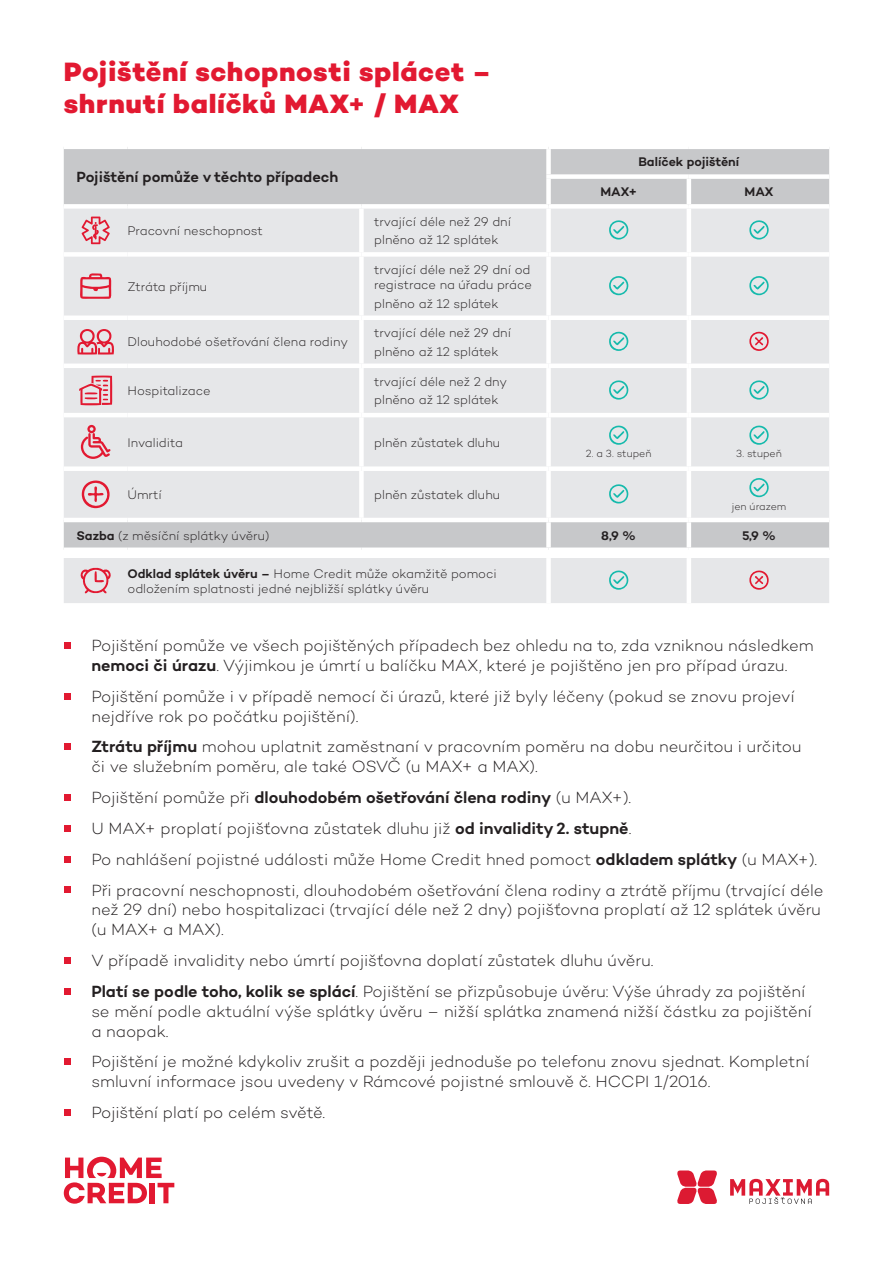
<style>
.page{position:relative;width:893px;height:1263px;background:#fff}
.page>*{position:absolute;margin:0;border:0;box-sizing:border-box;transform-origin:0 0}
.t1{font:800 27px/31.5px "Campton";letter-spacing:.025em;color:#e21931}
.t2{font:300 16.5px/19.8px "Campton";color:#231f20}
.t3{font:600 15px "Campton";color:#231f20}
.t4{font:300 12.75px/18.3px "Campton";color:#231f20}
.t5{font:600 12.75px "Campton";color:#231f20}
.t6{font:300 10.5px "Campton";letter-spacing:-.005em;color:#231f20}
.s1{font-weight:600}
</style>
<div class="page">
<div style="left:64px;top:642px;width:7px;height:7px;background:#e21931"></div>
<div style="left:64px;top:693px;width:7px;height:6px;background:#e21931"></div>
<div style="left:64px;top:743px;width:7px;height:7px;background:#e21931"></div>
<div style="left:64px;top:794px;width:7px;height:7px;background:#e21931"></div>
<div style="left:64px;top:825px;width:7px;height:7px;background:#e21931"></div>
<div style="left:64px;top:856px;width:7px;height:6px;background:#e21931"></div>
<div style="left:64px;top:886px;width:7px;height:7px;background:#e21931"></div>
<div style="left:64px;top:957px;width:7px;height:7px;background:#e21931"></div>
<div style="left:64px;top:988px;width:7px;height:7px;background:#e21931"></div>
<div style="left:64px;top:1058px;width:7px;height:7px;background:#e21931"></div>
<div style="left:64px;top:1109px;width:7px;height:7px;background:#e21931"></div>
<svg style="left:64px;top:1157px;width:110px;height:47px"></svg>
<svg style="left:730px;top:1179px;width:99px;height:25px"></svg>
<svg style="left:677px;top:1170px;width:40px;height:34px"></svg>
<div style="left:64px;top:149px;width:765px;height:398px;background:#c7c8ca"></div>
<div style="left:64px;top:209px;width:765px;height:309px;background:#e6e7e9"></div>
<div style="left:64px;top:252px;width:64px;height:5px;background:#fff"></div>
<div style="left:128px;top:252px;width:233px;height:5px;background:#fff"></div>
<div style="left:361px;top:252px;width:188px;height:5px;background:#fff"></div>
<div style="left:549px;top:252px;width:140px;height:5px;background:#fff"></div>
<div style="left:689px;top:252px;width:140px;height:5px;background:#fff"></div>
<div style="left:64px;top:315px;width:64px;height:5px;background:#fff"></div>
<div style="left:128px;top:315px;width:233px;height:5px;background:#fff"></div>
<div style="left:361px;top:315px;width:188px;height:5px;background:#fff"></div>
<div style="left:549px;top:315px;width:140px;height:5px;background:#fff"></div>
<div style="left:689px;top:315px;width:140px;height:5px;background:#fff"></div>
<hr style="left:64px;top:364px;width:64px;height:4px;background:#fff">
<hr style="left:128px;top:364px;width:233px;height:4px;background:#fff">
<hr style="left:361px;top:364px;width:188px;height:4px;background:#fff">
<hr style="left:549px;top:364px;width:140px;height:4px;background:#fff">
<hr style="left:689px;top:364px;width:140px;height:4px;background:#fff">
<hr style="left:64px;top:413px;width:64px;height:4px;background:#fff">
<hr style="left:128px;top:413px;width:233px;height:4px;background:#fff">
<hr style="left:361px;top:413px;width:188px;height:4px;background:#fff">
<hr style="left:549px;top:413px;width:140px;height:4px;background:#fff">
<hr style="left:689px;top:413px;width:140px;height:4px;background:#fff">
<div style="left:64px;top:466px;width:64px;height:5px;background:#fff"></div>
<div style="left:128px;top:466px;width:233px;height:5px;background:#fff"></div>
<div style="left:361px;top:466px;width:188px;height:5px;background:#fff"></div>
<div style="left:549px;top:466px;width:140px;height:5px;background:#fff"></div>
<div style="left:689px;top:466px;width:140px;height:5px;background:#fff"></div>
<div style="left:64px;top:204px;width:64px;height:5px;background:#fff"></div>
<div style="left:128px;top:204px;width:233px;height:5px;background:#fff"></div>
<div style="left:361px;top:204px;width:188px;height:5px;background:#fff"></div>
<div style="left:549px;top:204px;width:140px;height:5px;background:#fff"></div>
<div style="left:689px;top:204px;width:140px;height:5px;background:#fff"></div>
<hr style="left:64px;top:518px;width:64px;height:4px;background:#fff">
<hr style="left:128px;top:518px;width:233px;height:4px;background:#fff">
<hr style="left:361px;top:518px;width:188px;height:4px;background:#fff">
<hr style="left:549px;top:518px;width:140px;height:4px;background:#fff">
<hr style="left:689px;top:518px;width:140px;height:4px;background:#fff">
<div style="left:546px;top:174px;width:143px;height:5px;background:#fff"></div>
<div style="left:689px;top:174px;width:140px;height:5px;background:#fff"></div>
<hr style="left:687px;top:179px;width:4px;height:25px;background:#fff">
<hr style="left:687px;top:209px;width:4px;height:43px;background:#fff">
<hr style="left:687px;top:257px;width:4px;height:58px;background:#fff">
<hr style="left:687px;top:320px;width:4px;height:44px;background:#fff">
<hr style="left:687px;top:368px;width:4px;height:45px;background:#fff">
<hr style="left:687px;top:417px;width:4px;height:49px;background:#fff">
<hr style="left:687px;top:471px;width:4px;height:47px;background:#fff">
<hr style="left:687px;top:522px;width:4px;height:25px;background:#fff">
<div style="left:546px;top:179px;width:5px;height:25px;background:#fff"></div>
<div style="left:359px;top:209px;width:5px;height:43px;background:#fff"></div>
<div style="left:546px;top:209px;width:5px;height:43px;background:#fff"></div>
<div style="left:359px;top:257px;width:5px;height:58px;background:#fff"></div>
<div style="left:546px;top:257px;width:5px;height:58px;background:#fff"></div>
<div style="left:359px;top:320px;width:5px;height:44px;background:#fff"></div>
<div style="left:546px;top:320px;width:5px;height:44px;background:#fff"></div>
<div style="left:359px;top:368px;width:5px;height:45px;background:#fff"></div>
<div style="left:546px;top:368px;width:5px;height:45px;background:#fff"></div>
<div style="left:359px;top:417px;width:5px;height:49px;background:#fff"></div>
<div style="left:546px;top:417px;width:5px;height:49px;background:#fff"></div>
<div style="left:359px;top:471px;width:5px;height:47px;background:#fff"></div>
<div style="left:546px;top:471px;width:5px;height:47px;background:#fff"></div>
<div style="left:546px;top:522px;width:5px;height:25px;background:#fff"></div>
<div style="left:546px;top:149px;width:5px;height:25px;background:#fff"></div>
<svg style="left:82px;top:217px;width:28px;height:27px"></svg>
<svg style="left:609px;top:220px;width:21px;height:21px"></svg>
<svg style="left:749px;top:220px;width:21px;height:21px"></svg>
<svg style="left:80px;top:271px;width:32px;height:28px"></svg>
<svg style="left:609px;top:276px;width:21px;height:21px"></svg>
<svg style="left:749px;top:276px;width:21px;height:21px"></svg>
<svg style="left:77px;top:329px;width:37px;height:25px"></svg>
<svg style="left:609px;top:331px;width:21px;height:21px"></svg>
<svg style="left:749px;top:331px;width:21px;height:21px"></svg>
<svg style="left:79px;top:376px;width:33px;height:29px"></svg>
<svg style="left:609px;top:380px;width:21px;height:21px"></svg>
<svg style="left:749px;top:380px;width:21px;height:21px"></svg>
<svg style="left:81px;top:425px;width:30px;height:34px"></svg>
<svg style="left:609px;top:425px;width:21px;height:21px"></svg>
<svg style="left:749px;top:425px;width:21px;height:21px"></svg>
<svg style="left:82px;top:480px;width:30px;height:30px"></svg>
<svg style="left:609px;top:484px;width:21px;height:21px"></svg>
<svg style="left:749px;top:478px;width:21px;height:21px"></svg>
<div style="left:64px;top:558px;width:765px;height:45px;background:#e6e7e9"></div>
<h1 class="t1" style="left:64px;top:56px;width:429px">Pojištění schopnosti splácet – shrnutí balíčků MAX+ / MAX</h1>
<p class="t3" style="left:77px;top:167px;width:263px">Pojištění pomůže v těchto případech</p>
<p class="t4" style="left:128px;top:221px;width:137px">Pracovní neschopnost</p>
<p class="t4" style="left:374px;top:212px;width:138px">trvající déle než 29 dní plněno až 12 splátek</p>
<p class="t4" style="left:128px;top:277px;width:81px">Ztráta příjmu</p>
<p class="t4" style="left:374px;top:262px;width:159px;line-height:15.3px">trvající déle než 29 dní od registrace na úřadu práce</p>
<p class="t4" style="left:374px;top:294px;width:126px">plněno až 12 splátek</p>
<p class="t4" style="left:128px;top:333px;width:222px">Dlouhodobé ošetřování člena rodiny</p>
<p class="t4" style="left:374px;top:324px;width:138px">trvající déle než 29 dní plněno až 12 splátek</p>
<p class="t4" style="left:128px;top:381px;width:84px">Hospitalizace</p>
<p class="t4" style="left:374px;top:372px;width:134px">trvající déle než 2 dny plněno až 12 splátek</p>
<p class="t4" style="left:128px;top:433px;width:57px">Invalidita</p>
<p class="t4" style="left:374px;top:433px;width:127px">plněn zůstatek dluhu</p>
<p class="t4" style="left:128px;top:485px;width:36px">Úmrtí</p>
<p class="t4" style="left:374px;top:485px;width:127px">plněn zůstatek dluhu</p>
<p class="t5" style="left:638px;top:154px;width:102px">Balíček pojištění</p>
<p class="t5" style="left:600px;top:184px;width:38px">MAX+</p>
<p class="t5" style="left:744px;top:184px;width:31px">MAX</p>
<p class="t6" style="left:586px;top:447px;width:67px">2. a 3. stupeň</p>
<p class="t6" style="left:736px;top:447px;width:47px">3. stupeň</p>
<p class="t6" style="left:732px;top:500px;width:56px">jen úrazem</p>
<p class="t4" style="left:77px;top:526px;width:194px"><span class="s1">Sazba</span> (z měsíční splátky úvěru)</p>
<p class="t5" style="left:601px;top:527px;width:36px">8,9 %</p>
<p class="t5" style="left:742px;top:527px;width:36px">5,9 %</p>
<p class="t4" style="left:128px;top:565px;width:370px;line-height:15.3px"><span class="s1">Odklad splátek úvěru –</span> Home Credit může okamžitě pomoci odložením splatnosti jedné nejbližší splátky úvěru</p>
<p class="t2" style="left:91px;top:635px;width:724px">Pojištění pomůže ve všech pojištěných případech bez ohledu na to, zda vzniknou následkem <span class="s1">nemoci či úrazu</span>. Výjimkou je úmrtí u balíčku MAX, které je pojištěno jen pro případ úrazu.</p>
<p class="t2" style="left:91px;top:686px;width:705px">Pojištění pomůže i v případě nemocí či úrazů, které již byly léčeny (pokud se znovu projeví nejdříve rok po počátku pojištění).</p>
<p class="t2" style="left:91px;top:737px;width:712px"><span class="s1">Ztrátu příjmu</span> mohou uplatnit zaměstnaní v pracovním poměru na dobu neurčitou i určitou či ve služebním poměru, ale také OSVČ (u MAX+ a MAX).</p>
<p class="t2" style="left:91px;top:782px;width:734px;line-height:30.9px">Pojištění pomůže při <span class="s1">dlouhodobém ošetřování člena rodiny</span> (u MAX+).<br>U MAX+ proplatí pojišťovna zůstatek dluhu již <span class="s1">od invalidity 2. stupně</span>.<br>Po nahlášení pojistné události může Home Credit hned pomoct <span class="s1">odkladem splátky</span> (u MAX+).<br>Při pracovní neschopnosti, dlouhodobém ošetřování člena rodiny a ztrátě příjmu (trvající déle</p>
<p class="t2" style="left:91px;top:900px;width:731px">než 29 dní) nebo hospitalizaci (trvající déle než 2 dny) pojišťovna proplatí až 12 splátek úvěru (u MAX+ a MAX).</p>
<p class="t2" style="left:91px;top:945px;width:715px;line-height:30.9px">V případě invalidity nebo úmrtí pojišťovna doplatí zůstatek dluhu úvěru.<br><span class="s1">Platí se podle toho, kolik se splácí</span>. Pojištění se přizpůsobuje úvěru: Výše úhrady za pojištění</p>
<p class="t2" style="left:91px;top:1001px;width:722px">se mění podle aktuální výše splátky úvěru – nižší splátka znamená nižší částku za pojištění a naopak.</p>
<p class="t2" style="left:91px;top:1051px;width:719px">Pojištění je možné kdykoliv zrušit a později jednoduše po telefonu znovu sjednat. Kompletní smluvní informace jsou uvedeny v Rámcové pojistné smlouvě č. HCCPI 1/2016.</p>
<p class="t2" style="left:91px;top:1102px;width:235px">Pojištění platí po celém světě.</p>
</div>
